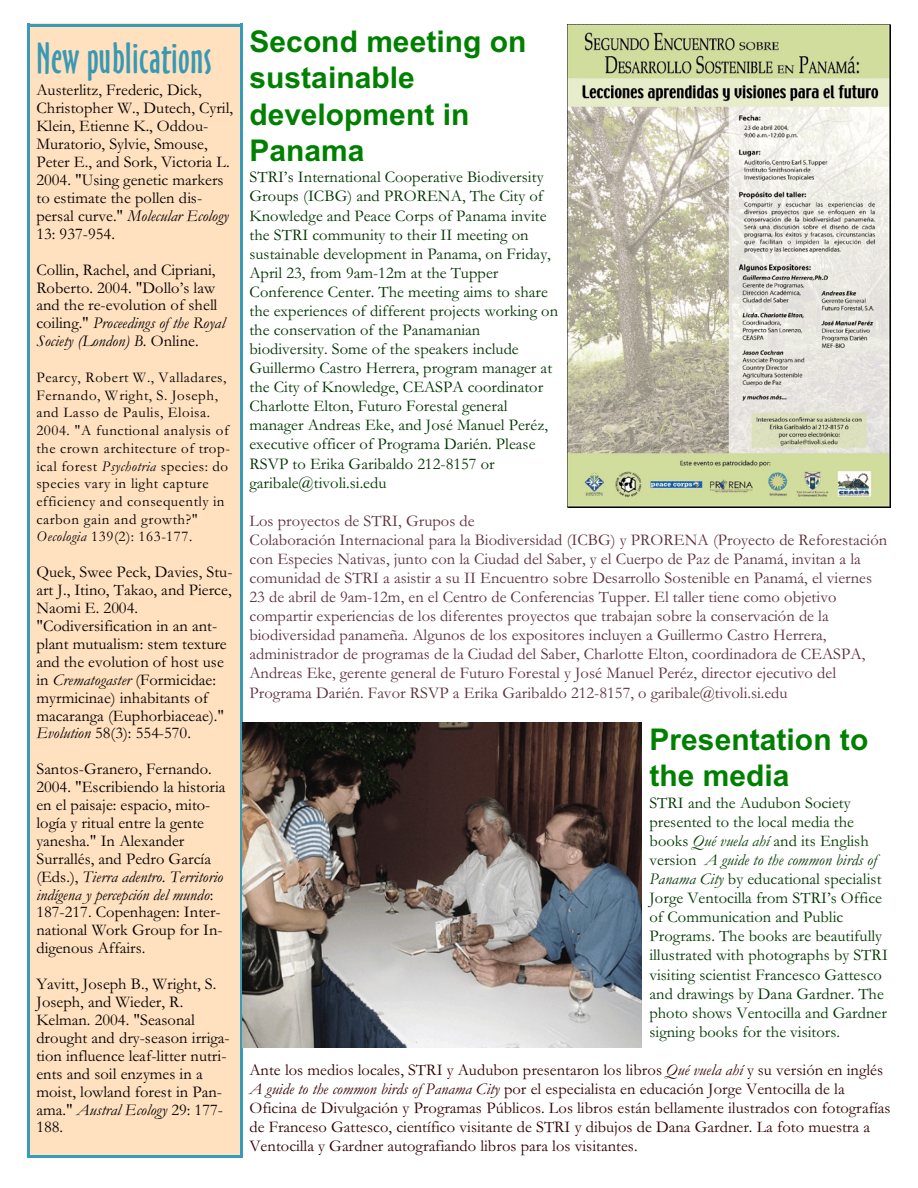
<style>
.page{position:relative;width:918px;height:1188px;background:#fff}
.page>*{position:absolute;margin:0;border:0;box-sizing:border-box;transform-origin:0 0}
.t1{font:40.5px "Oz Handicraft BT";letter-spacing:.015em;color:#3899b3}
.t2{font:700 30px/36px "Arial";color:#008000}
.t3{font:16.5px/17.9px "Garamond";letter-spacing:.005em;color:#000}
.t4{font:16.5px/19px "Garamond";letter-spacing:.005em;color:#5c303b}
.t5{font:16.5px/19px "Garamond";color:#030}
.t6{font:16.5px/19px "Garamond";color:#300}
.t7{font:16.5px/19px "Garamond";color:#003800}
.t8{font:15px/17.7px "Garamond";letter-spacing:.035em;color:#000}
.s1{font-style:italic}
</style>
<div class="page">
<div style="left:27px;top:24px;width:216px;height:1134px;background:#ffe0bf"></div>
<hr style="left:27px;top:24px;width:3px;height:1134px;background:#389cb8">
<hr style="left:240px;top:24px;width:3px;height:1134px;background:#389cb8">
<hr style="left:27px;top:24px;width:215px;height:2px;background:#389cb8">
<hr style="left:27px;top:1155px;width:215px;height:3px;background:#389cb8">
<img style="left:242px;top:722px;width:399px;height:326px">
<img style="left:568px;top:25px;width:322px;height:483px">
<h1 class="t1" style="left:36px;top:42px;width:177px">New publications</h1>
<p class="t3" style="left:36px;top:83px;width:198px">Austerlitz, Frederic, Dick,<br>Christopher W., Dutech, Cyril,<br>Klein, Etienne K., Oddou-<br>Muratorio, Sylvie, Smouse,<br>Peter E., and Sork, Victoria L.<br>2004. "Using genetic markers to estimate the pollen dis&shy;persal curve." <span class="s1">Molecular Ecology<br></span>13: 937-954.</p>
<p class="t3" style="left:36px;top:262px;width:190px">Collin, Rachel, and Cipriani,<br>Roberto. 2004. "Dollo’s law and the re-evolution of shell coiling." <span class="s1">Proceedings of the Royal<br>Society (London) B.</span> Online.</p>
<p class="t8" style="left:36px;top:370px;width:195px">Pearcy, Robert W., Valladares,<br>Fernando, Wright, S. Joseph, and Lasso de Paulis, Eloisa.<br>2004. "A functional analysis of the crown architecture of trop&shy;ical forest <span class="s1">Psychotria</span> species: do species vary in light capture efficiency and consequently in carbon gain and growth?"<br><span class="s1">Oecologia</span> 139(2): 163-177.</p>
<p class="t3" style="left:36px;top:565px;width:198px">Quek, Swee Peck, Davies, Stu&shy;art J., Itino, Takao, and Pierce,<br>Naomi E. 2004. "Codiversification in an ant&shy;plant mutualism: stem texture and the evolution of host use in <span class="s1">Crematogaster</span> (Formicidae: myrmicinae) inhabitants of macaranga (Euphorbiaceae)."<br><span class="s1">Evolution</span> 58(3): 554-570.</p>
<p class="t3" style="left:36px;top:762px;width:191px">Santos-Granero, Fernando.<br>2004. "Escribiendo la historia en el paisaje: espacio, mito&shy;logía y ritual entre la gente yanesha." In Alexander<br>Surrallés, and Pedro García (Eds.), <span class="s1">Tierra adentro. Territorio indígena y percepción del mundo</span>:<br>187-217. Copenhagen: Inter&shy;national Work Group for In&shy;digenous Affairs.</p>
<p class="t3" style="left:36px;top:977px;width:195px">Yavitt, Joseph B., Wright, S.<br>Joseph, and Wieder, R.<br>Kelman. 2004. "Seasonal drought and dry-season irriga&shy;tion influence leaf-litter nutri&shy;ents and soil enzymes in a moist, lowland forest in Pan&shy;ama." <span class="s1">Austral Ecology</span> 29: 177-<br>188.</p>
<h2 class="t2" style="left:249px;top:27px;width:278px">Second meeting on sustainable development in<br>Panama</h2>
<p class="t5" style="left:249px;top:170px;width:310px">STRI’s International Cooperative Biodiversity Groups (ICBG) and PRORENA, The City of Knowledge and Peace Corps of Panama invite the STRI community to their II meeting on sustainable development in Panama, on Friday, April 23, from 9am-12m at the Tupper Conference Center. The meeting aims to share the experiences of different projects working on the conservation of the Panamanian biodiversity. Some of the speakers include Guillermo Castro Herrera, program manager at the City of Knowledge, CEASPA coordinator Charlotte Elton, Futuro Forestal general manager Andreas Eke, and José Manuel Peréz, executive officer of Programa Darién. Please RSVP to Erika Garibaldo 212-8157 or garibale@tivoli.si.edu</p>
<p class="t4" style="left:249px;top:513px;width:639px">Los proyectos de STRI, Grupos de<br>Colaboración Internacional para la Biodiversidad (ICBG) y PRORENA (Proyecto de Reforestación con Especies Nativas, junto con la Ciudad del Saber, y el Cuerpo de Paz de Panamá, invitan a la comunidad de STRI a asistir a su II Encuentro sobre Desarrollo Sostenible en Panamá, el viernes 23 de abril de 9am-12m, en el Centro de Conferencias Tupper. El taller tiene como objetivo compartir experiencias de los diferentes proyectos que trabajan sobre la conservación de la biodiversidad panameña. Algunos de los expositores incluyen a Guillermo Castro Herrera, administrador de programas de la Ciudad del Saber, Charlotte Elton, coordinadora de CEASPA, Andreas Eke, gerente general de Futuro Forestal y José Manuel Peréz, director ejecutivo del Programa Darién. Favor RSVP a Erika Garibaldo 212-8157, o garibale@tivoli.si.edu</p>
<h2 class="t2" style="left:649px;top:724px;width:220px">Presentation to the media</h2>
<p class="t7" style="left:649px;top:795px;width:240px">STRI and the Audubon Society presented to the local media the books <span class="s1">Qué vuela ahí</span> and its English version <span class="s1">A guide to the common birds of Panama City</span> by educational specialist Jorge Ventocilla from STRI’s Office of Communication and Public Programs. The books are beautifully illustrated with photographs by STRI visiting scientist Francesco Gattesco and drawings by Dana Gardner. The photo shows Ventocilla and Gardner signing books for the visitors.</p>
<p class="t6" style="left:249px;top:1062px;width:643px">Ante los medios locales, STRI y Audubon presentaron los libros <span class="s1">Qué vuela ahí</span> y su versión en inglés <span class="s1">A guide to the common birds of Panama City</span> por el especialista en educación Jorge Ventocilla de la Oficina de Divulgación y Programas Públicos. Los libros están bellamente ilustrados con fotografías de Franceso Gattesco, científico visitante de STRI y dibujos de Dana Gardner. La foto muestra a Ventocilla y Gardner autografiando libros para los visitantes.</p>
</div>
